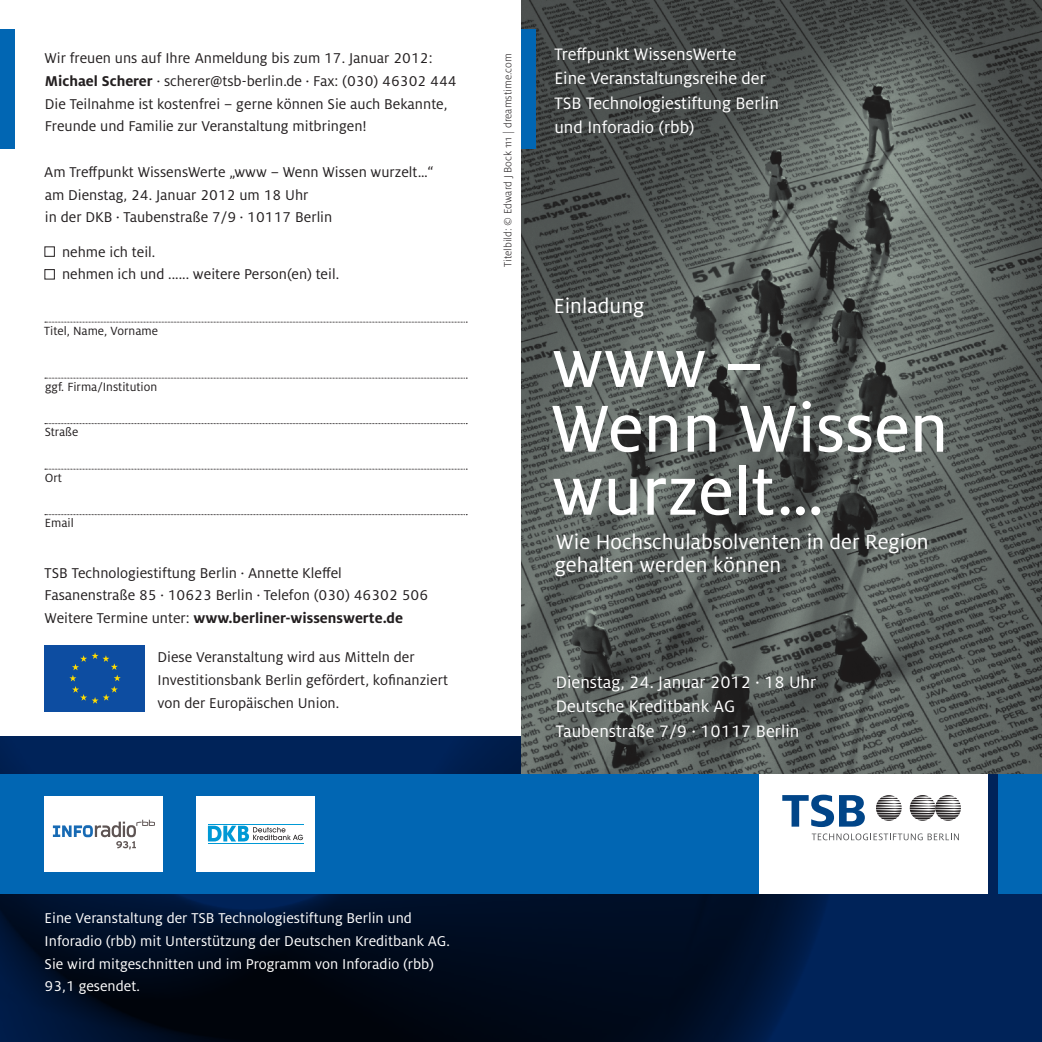
<style>
.page{position:relative;width:1042px;height:1042px;background:#fff}
.page>*{position:absolute;margin:0;border:0;box-sizing:border-box;transform-origin:0 0}
.Titel{font:73.5px "Milo OT Text";color:#fff}
.t1{font:22.75px "Milo OT";color:#fff}
.H0{font:18.38px "Milo OT";color:#fff}
.Zeit_Ort{font:18.38px "Milo OT";color:#fff}
.RS_Adresse_1_Text{font:15.75px/22.8px "Milo OT";color:#231f20}
.RS_Adresse_1_Text-2{font:15.75px/22.8px "Milo OT";color:#fff}
.RS_Adresse_ankreuzer{font:15.75px "Milo OT";color:#231f20}
.RS_Adresse_1_Text-3{font:700 15.75px "Milo OT";color:#231f20}
.RS_Adressdaten{font:13.12px "Milo OT";color:#231f20}
.t2{font:300 11.55px "Milo OT";color:#231f20}
.s1{font-weight:700}
.s2{font-weight:400}
</style>
<div class="page">
<div style="left:0;top:30px;width:15px;height:119px;background:#0166b3"></div>
<img style="left:521px;top:774px;width:521px;height:268px">
<svg style="left:521px;top:0;width:521px;height:774px;background:#535956"></svg>
<div style="left:521px;top:30px;width:15px;height:119px;background:#0166b3"></div>
<div style="left:999px;top:774px;width:43px;height:119px;background:#0166b3"></div>
<div style="left:521px;top:774px;width:238px;height:119px;background:#0166b3"></div>
<div style="left:759px;top:774px;width:228px;height:119px;background:#fff"></div>
<svg style="left:910px;top:795px;width:51px;height:26px"></svg>
<svg style="left:876px;top:795px;width:25px;height:26px"></svg>
<svg style="left:782px;top:794px;width:83px;height:33px"></svg>
<svg style="left:812px;top:833px;width:147px;height:7px"></svg>
<img style="left:0;top:737px;width:521px;height:305px">
<div style="left:0;top:774px;width:521px;height:119px;background:#0166b3"></div>
<svg style="left:45px;top:322px;width:422px;height:1px"></svg>
<svg style="left:45px;top:378px;width:422px;height:1px"></svg>
<svg style="left:45px;top:423px;width:422px;height:1px"></svg>
<svg style="left:45px;top:469px;width:422px;height:1px"></svg>
<svg style="left:45px;top:514px;width:422px;height:1px"></svg>
<div style="left:45px;top:269px;width:10px;height:10px;border:1px solid #231f20"></div>
<div style="left:45px;top:645px;width:100px;height:67px;background:#0d4da1"></div>
<svg style="left:69px;top:652px;width:52px;height:51px"></svg>
<div style="left:196px;top:796px;width:119px;height:75px;background:#fff"></div>
<hr style="left:208px;top:823px;width:95px;height:1px;background:#0099d5">
<hr style="left:208px;top:842px;width:95px;height:1px;background:#0099d5">
<svg style="left:208px;top:825px;width:95px;height:16px"></svg>
<div style="left:45px;top:796px;width:118px;height:75px;background:#fff"></div>
<svg style="left:53px;top:820px;width:102px;height:29px"></svg>
<p class="RS_Adresse_1_Text" style="left:44px;top:47px;width:390px">Wir freuen uns auf Ihre Anmeldung bis zum 17. Januar 2012:</p>
<p class="RS_Adresse_1_Text" style="left:45px;top:70px;width:413px"><span class="s1">Michael Scherer</span> · scherer@tsb-berlin.de · Fax: (030) 46302 444</p>
<p class="RS_Adresse_1_Text" style="left:45px;top:92px;width:404px">Die Teilnahme ist kostenfrei – gerne können Sie auch Bekannte,<br>Freunde und Familie zur Veranstaltung mitbringen!</p>
<p class="RS_Adresse_1_Text" style="left:44px;top:161px;width:391px">Am Treffpunkt WissensWerte „www – Wenn Wissen wurzelt…“ am Dienstag, 24. Januar 2012 um 18 Uhr<br>in der DKB · Taubenstraße 7/9 · 10117 Berlin</p>
<p class="RS_Adresse_ankreuzer" style="left:62px;top:243px;width:95px">nehme ich teil.</p>
<p class="RS_Adresse_ankreuzer" style="left:62px;top:266px;width:279px">nehmen ich und ...... weitere Person(en) teil.</p>
<p class="RS_Adressdaten" style="left:44px;top:323px;width:115px">Titel, Name, Vorname</p>
<p class="RS_Adressdaten" style="left:45px;top:379px;width:114px">ggf. Firma/Institution</p>
<p class="RS_Adressdaten" style="left:45px;top:425px;width:35px">Straße</p>
<p class="RS_Adressdaten" style="left:45px;top:470px;width:19px">Ort</p>
<p class="RS_Adressdaten" style="left:45px;top:516px;width:30px">Email</p>
<p class="RS_Adresse_1_Text" style="left:45px;top:561px;width:299px">TSB Technologiestiftung Berlin · Annette Kleffel</p>
<p class="RS_Adresse_1_Text" style="left:45px;top:584px;width:385px">Fasanenstraße 85 · 10623 Berlin · Telefon (030) 46302 506</p>
<p class="RS_Adresse_1_Text-3" style="left:45px;top:609px;width:360px"><span class="s2">Weitere Termine unter:</span> www.berliner-wissenswerte.de</p>
<p class="RS_Adresse_1_Text" style="left:158px;top:646px;width:259px">Diese Veranstaltung wird aus Mitteln der</p>
<p class="RS_Adresse_1_Text" style="left:158px;top:669px;width:292px">Investitionsbank Berlin gefördert, kofinanziert</p>
<p class="RS_Adresse_1_Text" style="left:158px;top:691px;width:183px">von der Europäischen Union.</p>
<p class="t2" style="left:502px;top:267px;width:215px;rotate:-90deg">Titelbild: © Edward J Bock 111 | dreamstime.com</p>
<p class="H0" style="left:554px;top:44px;width:183px">Treffpunkt WissensWerte</p>
<p class="H0" style="left:554px;top:69px;width:213px">Eine Veranstaltungsreihe der</p>
<p class="H0" style="left:554px;top:93px;width:226px">TSB Technologiestiftung Berlin</p>
<p class="H0" style="left:554px;top:118px;width:142px">und Inforadio (rbb)</p>
<h2 class="t1" style="left:554px;top:294px;width:92px">Einladung</h2>
<p class="Titel" style="left:552px;top:324px;width:213px">www –</p>
<p class="Titel" style="left:551px;top:388px;width:399px">Wenn Wissen</p>
<p class="Titel" style="left:552px;top:451px;width:275px">wurzelt…</p>
<h2 class="t1" style="left:556px;top:529px;width:374px">Wie Hochschulabsolventen in der Region</h2>
<h2 class="t1" style="left:555px;top:553px;width:228px">gehalten werden können</h2>
<p class="Zeit_Ort" style="left:556px;top:672px;width:262px">Dienstag, 24. Januar 2012 · 18 Uhr</p>
<p class="Zeit_Ort" style="left:556px;top:696px;width:181px">Deutsche Kreditbank AG</p>
<p class="Zeit_Ort" style="left:556px;top:721px;width:245px">Taubenstraße 7/9 · 10117 Berlin</p>
<p class="RS_Adresse_1_Text-2" style="left:45px;top:907px;width:407px">Eine Veranstaltung der TSB Technologiestiftung Berlin und Inforadio (rbb) mit Unterstützung der Deutschen Kreditbank AG.<br>Sie wird mitgeschnitten und im Programm von Inforadio (rbb)<br>93,1 gesendet.</p>
</div>
